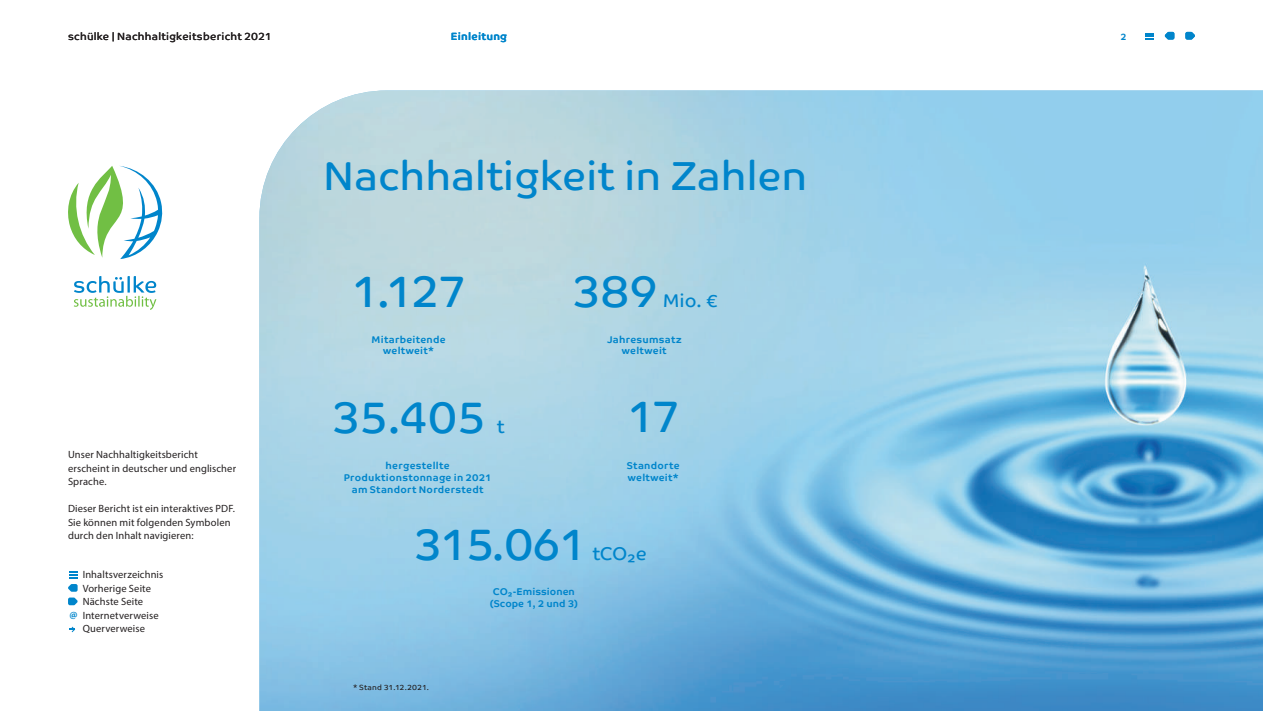
<style>
.page{position:relative;width:1263px;height:711px;background:#fff}
.page>*{position:absolute;margin:0;border:0;box-sizing:border-box;transform-origin:0 0}
.t1{font:45px "Co Text";letter-spacing:-.04em;color:#0085cb}
.t2{font:40.5px "Co Text";color:#0085cb}
.t3{font:18.45px "Co Text";letter-spacing:-.02em;color:#0085cb}
.t4{font:10.5px/13.5px "Myriad Pro";letter-spacing:.015em;color:#231f20}
.t5{font:10.5px "Co Text";letter-spacing:.025em;color:#231f20}
.t6{font:700 10.5px "Co Text";letter-spacing:.025em;color:#0085cb}
.t7{font:700 9.9px/11.9px "Co Text";letter-spacing:.025em;color:#0085cb;text-align:center}
.t8{font:700 9.9px/11.9px "Co Text";color:#0085cb;text-align:center}
.t9{font:700 9.15px "Co Text";color:#0085cb}
.t10{font:7.5px "Co Text";letter-spacing:.015em;color:#231f20}
.s1{font-weight:700;color:#0085cb}
.s2{font-size:17.4px}
</style>
<div class="page">
<img style="left:259px;top:90px;width:1004px;height:620px">
<svg style="left:69px;top:571px;width:8px;height:5px"></svg>
<svg style="left:68px;top:584px;width:10px;height:7px"></svg>
<svg style="left:68px;top:597px;width:10px;height:7px"></svg>
<svg style="left:69px;top:626px;width:6px;height:5px"></svg>
<svg style="left:68px;top:166px;width:94px;height:93px"></svg>
<svg style="left:74px;top:276px;width:82px;height:34px"></svg>
<svg style="left:1145px;top:33px;width:8px;height:7px"></svg>
<svg style="left:1165px;top:32px;width:9px;height:8px"></svg>
<svg style="left:1185px;top:32px;width:10px;height:8px"></svg>
<p class="t5" style="left:68px;top:30px;width:205px">schülke | Nachhaltigkeitsbericht 2021</p>
<p class="t6" style="left:451px;top:30px;width:58px">Einleitung</p>
<p class="t9" style="left:1120px;top:31px;width:8px">2</p>
<h2 class="t2" style="left:323px;top:153px;width:485px">Nachhaltigkeit in Zahlen</h2>
<p class="t4" style="left:68px;top:447px;width:170px">Unser Nachhaltigkeitsbericht erscheint in deutscher und englischer<br>Sprache.</p>
<p class="t4" style="left:68px;top:501px;width:168px">Dieser Bericht ist ein interaktives PDF.<br>Sie können mit folgenden Symbolen durch den Inhalt navigieren:</p>
<p class="t4" style="left:83px;top:567px;width:82px">Inhaltsverzeichnis</p>
<p class="t4" style="left:83px;top:581px;width:70px">Vorherige Seite</p>
<p class="t4" style="left:83px;top:594px;width:62px">Nächste Seite</p>
<p class="t4" style="left:69px;top:608px;width:91px"><span class="s1">@</span> Internetverweise</p>
<p class="t4" style="left:83px;top:621px;width:64px">Querverweise</p>
<h1 class="t1" style="left:350px;top:264px;width:118px">1.127</h1>
<p class="t7" style="left:372px;top:333px;width:76px">Mitarbeitende weltweit*</p>
<h1 class="t1" style="left:331px;top:391px;width:157px">35.405</h1>
<h3 class="t3" style="left:497px;top:415px;width:9px">t</h3>
<p class="t7" style="left:344px;top:459px;width:149px">hergestellte<br>Produktionstonnage in 2021 am Standort Norderstedt</p>
<h1 class="t1" style="left:571px;top:264px;width:89px">389</h1>
<h3 class="t3" style="left:663px;top:289px;width:56px">Mio. <span class="s2">€</span></h3>
<p class="t7" style="left:607px;top:333px;width:76px">Jahresumsatz weltweit</p>
<h1 class="t1" style="left:626px;top:390px;width:56px">17</h1>
<p class="t7" style="left:627px;top:459px;width:54px;text-align:left">Standorte weltweit*</p>
<h1 class="t1" style="left:413px;top:517px;width:176px">315.061</h1>
<p class="t8" style="left:490px;top:585px;width:89px">CO₂-Emissionen (Scope 1, 2 und 3)</p>
<h3 class="t3" style="left:592px;top:542px;width:56px">tCO₂e</h3>
<p class="t10" style="left:353px;top:683px;width:77px">* Stand 31.12.2021.</p>
</div>
